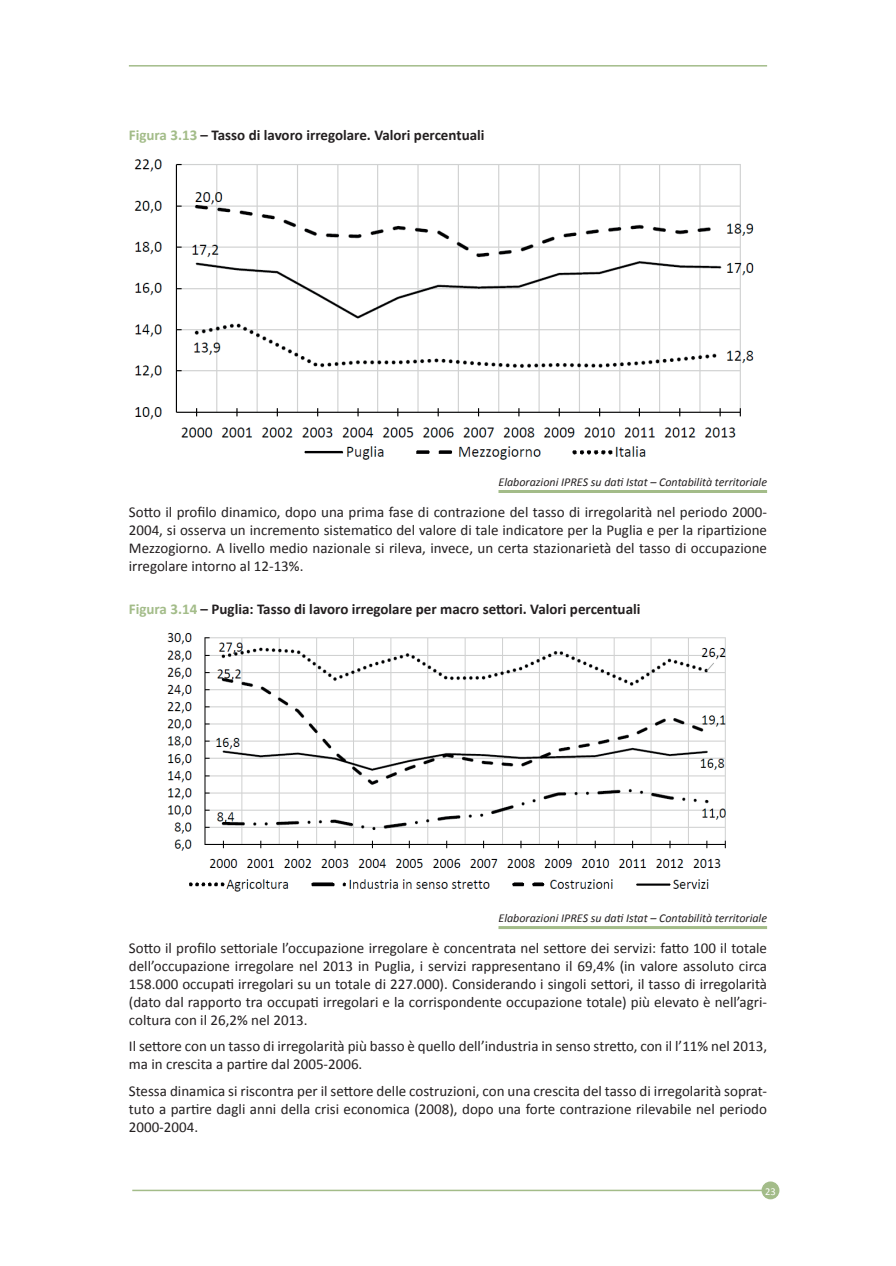
<style>
.page{position:relative;width:896px;height:1266px;background:#fff}
.page>*{position:absolute;margin:0;border:0;box-sizing:border-box;transform-origin:0 0}
.t1{font:15px/18px "Calibri";color:#231f20;text-align:justify}
.t2{font:700 15px "Calibri";color:#231f20}
.t3{font:italic 12px "Calibri";color:#231f20}
.t4{font:10.5px "Calibri";color:#fff}
.s1{color:#a3bc89}
</style>
<div class="page">
<hr style="left:129px;top:65px;width:638px;height:2px;background:#a3bc89">
<hr style="left:132px;top:1189px;width:638px;height:2px;background:#a3bc89">
<div style="left:762px;top:1182px;width:16px;height:16px;background:#a3bc89;border-radius:50%"></div>
<div style="left:761px;top:1181px;width:18px;height:18px;border:2px solid #a3bc89;border-radius:50%"></div>
<hr style="left:498px;top:490px;width:269px;height:3px;background:#a3bc89">
<hr style="left:498px;top:926px;width:269px;height:3px;background:#a3bc89">
<img style="left:134px;top:159px;width:620px;height:301px">
<img style="left:167px;top:632px;width:559px;height:260px">
<p class="t2" style="left:129px;top:125px;width:357px"><span class="s1">Figura 3.13</span> – Tasso di lavoro irregolare. Valori percentuali</p>
<p class="t3" style="left:498px;top:473px;width:270px">Elaborazioni IPRES su dati Istat – Contabilità territoriale</p>
<p class="t1" style="left:129px;top:502px;width:639px">Sotto il profilo dinamico, dopo una prima fase di contrazione del tasso di irregolarità nel periodo 2000- 2004, si osserva un incremento sistematico del valore di tale indicatore per la Puglia e per la ripartizione Mezzogiorno. A livello medio nazionale si rileva, invece, un certa stazionarietà del tasso di occupazione irregolare intorno al 12-13%.</p>
<p class="t2" style="left:129px;top:599px;width:513px"><span class="s1">Figura 3.14</span> – Puglia: Tasso di lavoro irregolare per macro settori. Valori percentuali</p>
<p class="t3" style="left:498px;top:909px;width:270px">Elaborazioni IPRES su dati Istat – Contabilità territoriale</p>
<p class="t1" style="left:129px;top:938px;width:639px">Sotto il profilo settoriale l’occupazione irregolare è concentrata nel settore dei servizi: fatto 100 il totale dell’occupazione irregolare nel 2013 in Puglia, i servizi rappresentano il 69,4% (in valore assoluto circa 158.000 occupati irregolari su un totale di 227.000). Considerando i singoli settori, il tasso di irregolarità (dato dal rapporto tra occupati irregolari e la corrispondente occupazione totale) più elevato è nell’agri&shy;coltura con il 26,2% nel 2013.</p>
<p class="t1" style="left:129px;top:1037px;width:639px">Il settore con un tasso di irregolarità più basso è quello dell’industria in senso stretto, con il l’11% nel 2013, ma in crescita a partire dal 2005-2006.</p>
<p class="t1" style="left:129px;top:1081px;width:639px">Stessa dinamica si riscontra per il settore delle costruzioni, con una crescita del tasso di irregolarità soprat&shy;tuto a partire dagli anni della crisi economica (2008), dopo una forte contrazione rilevabile nel periodo 2000-2004.</p>
<p class="t4" style="left:765px;top:1184px;width:12px">23</p>
</div>
